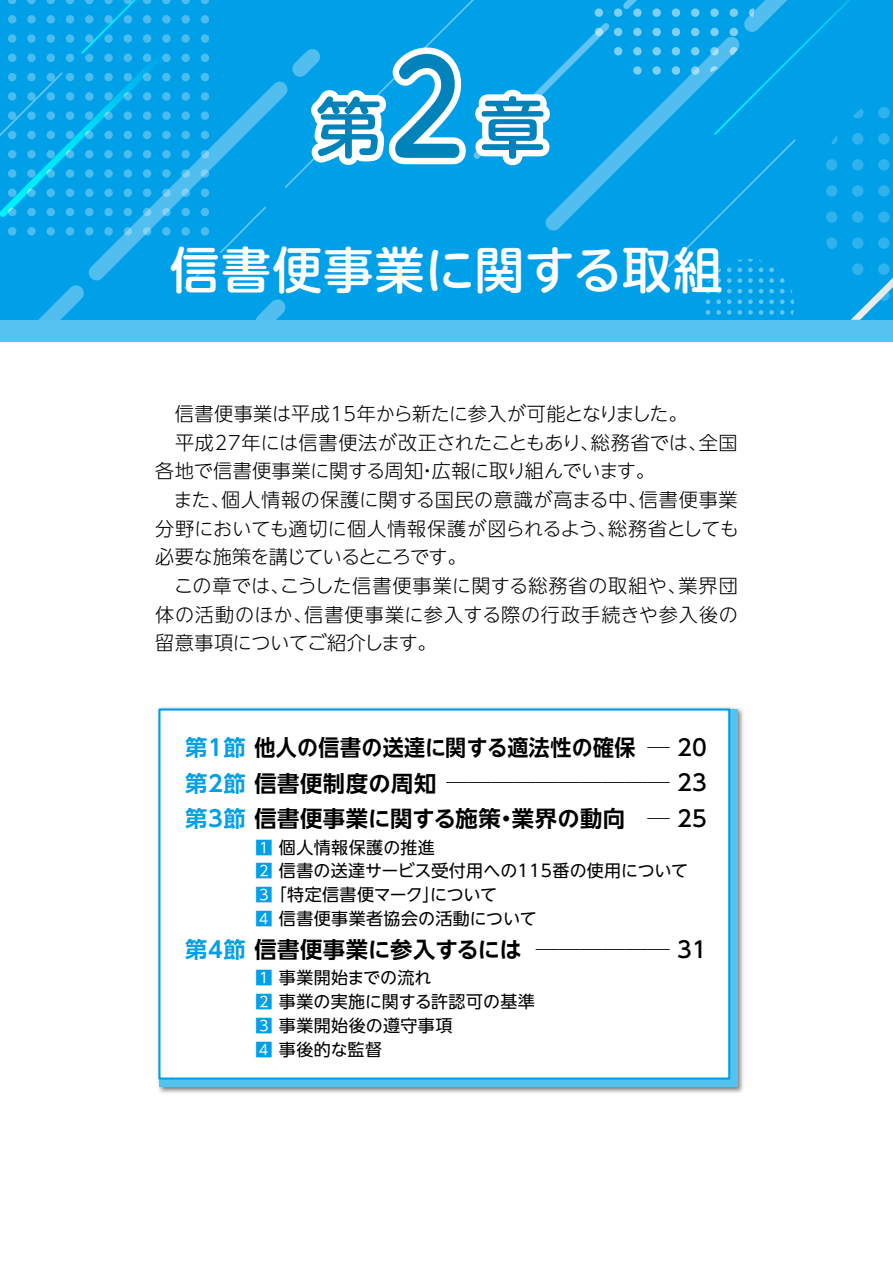
<style>
.page{position:relative;width:893px;height:1263px;background:#fff}
.page>*{position:absolute;margin:0;border:0;box-sizing:border-box;transform-origin:0 0}
.t1{font:500 65.85px "UD Shin M Go Pro";color:#0082ba}
.t2{font:500 49.95px "UD Shin M Go Pro";letter-spacing:.015em;color:#fff}
.t3{font:700 22.35px/35.5px "UD Shin Go NT Pro De";letter-spacing:.025em;color:#000;scale:.94 1}
.t4{font:500 22.35px/35.5px "UD Shin Go NT Pro";color:#000;text-align:right}
.t5{font:700 22.35px "UD Shin Go NT Pro De";letter-spacing:.025em;color:#000}
.t6{font:300 19.2px/28.7px "UD Shin Go NT Pro";letter-spacing:.01em;color:#000}
.t7{font:16.95px/23.9px "UD Shin Go NT Pro";letter-spacing:.01em;color:#000}
.s1{font-size:128.55px}
.s2{color:#00a0e9}
</style>
<div class="page">
<div style="left:0;top:0;width:893px;height:341px;background:#54c3f1"></div>
<img style="left:158px;top:707px;width:585px;height:386px">
<div style="left:159px;top:709px;width:579px;height:378px;background:#54c3f1"></div>
<div style="left:159px;top:709px;width:570px;height:369px;background:#fff"></div>
<div style="left:158px;top:708px;width:572px;height:371px;border:2px solid #00a0e9"></div>
<svg style="left:0;top:0;width:893px;height:320px;background:#13a7ea"></svg>
<h1 class="t1" style="left:316px;top:74px;width:231px">第<span class="s1">２</span>章</h1>
<h2 class="t2" style="left:170px;top:229px;width:555px">信書便事業に関する取組</h2>
<p class="t6" style="left:155px;top:398px;width:585px">　信書便事業は平成15年から新たに参入が可能となりました。<br>　平成27年には信書便法が改正されたこともあり、総務省では、全国各地で信書便事業に関する周知・広報に取り組んでいます。<br>　また、個人情報の保護に関する国民の意識が高まる中、信書便事業分野においても適切に個人情報保護が図られるよう、総務省としても必要な施策を講じているところです。<br>　この章では、こうした信書便事業に関する総務省の取組や、業界団体の活動のほか、信書便事業に参入する際の行政手続きや参入後の留意事項についてご紹介します。</p>
<p class="t3" style="left:185px;top:729px;width:480px"><span class="s2">第1節</span> 他人の信書の送達に関する適法性の確保<span class="s2">第2節</span> 信書便制度の周知<br><span class="s2">第3節</span> 信書便事業に関する施策・業界の動向</p>
<p class="t7" style="left:255px;top:835px;width:434px"><span class="s2">1</span> 個人情報保護の推進<br><span class="s2">2</span> 信書の送達サービス受付用への115番の使用について<br><span class="s2">3</span> 「特定信書便マーク」について<br><span class="s2">4</span> 信書便事業者協会の活動について</p>
<p class="t5" style="left:185px;top:931px;width:338px"><span class="s2">第4節</span> 信書便事業に参入するには</p>
<p class="t7" style="left:255px;top:965px;width:281px"><span class="s2">1</span> 事業開始までの流れ<br><span class="s2">2</span> 事業の実施に関する許認可の基準<br><span class="s2">3</span> 事業開始後の遵守事項<br><span class="s2">4</span> 事後的な監督</p>
<p class="t4" style="left:447px;top:729px;width:262px">─ 20 ────────── 23 ─ 25</p>
<p class="t4" style="left:536px;top:931px;width:172px">────── 31</p>
</div>
